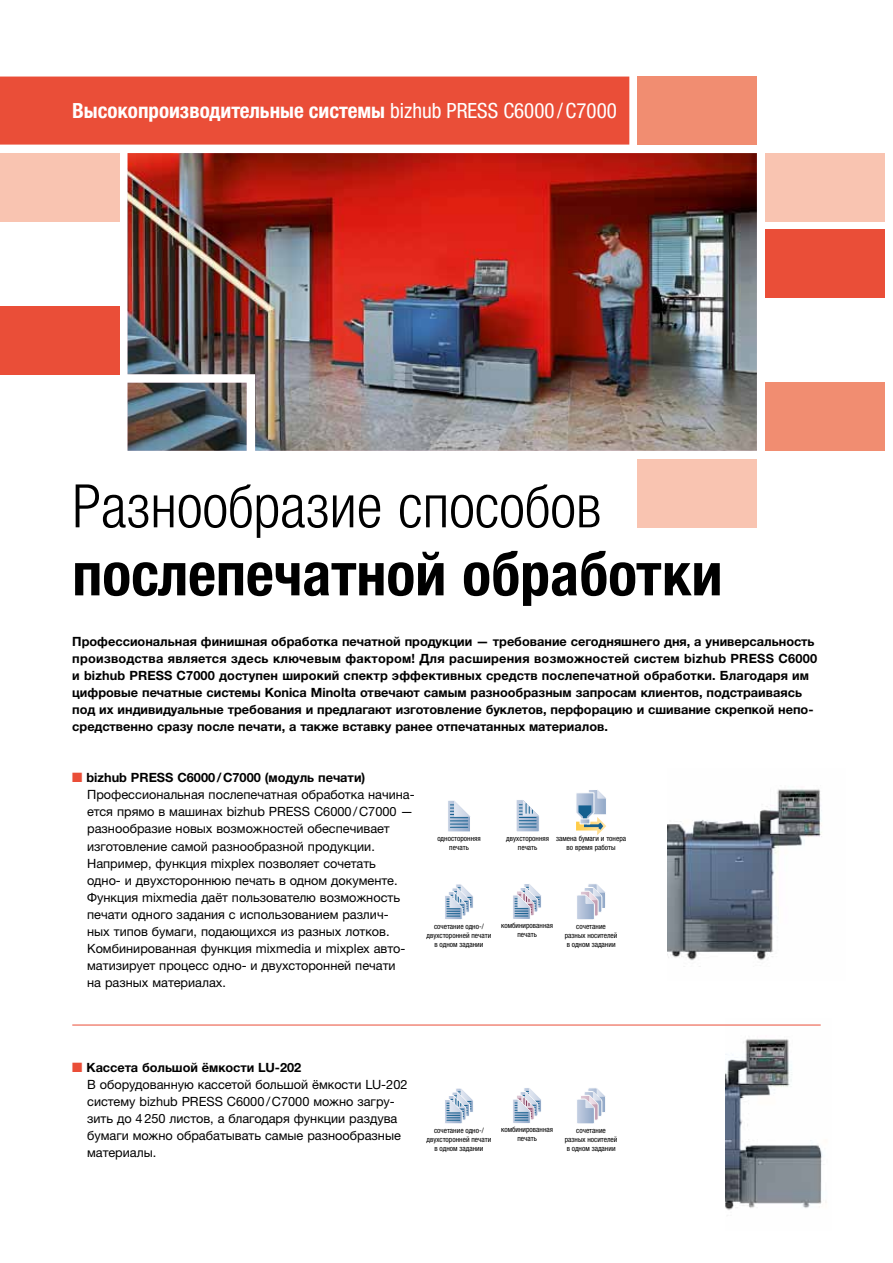
<style>
.page{position:relative;width:893px;height:1263px;background:#fff}
.page>*{position:absolute;margin:0;border:0;box-sizing:border-box;transform-origin:0 0}
.t1{font:700 condensed 60px "Helvetica Neue LTW1 G";color:#000}
.t2{font:300 condensed 60px "Helvetica Neue LTW1 G";color:#000}
.t3{font:700 condensed 21px "Helvetica Neue LTW1 G";color:#fff}
.t4{font:12.75px/17px "Helvetica Neue LTW1 G";color:#000}
.t5{font:700 12.75px/17px "Helvetica Neue LTW1 G";color:#000}
.t6{font:condensed 7.5px/9px "Helvetica Neue LTW1 G";color:#000;text-align:center}
.s1{font-weight:400}
.s2{color:#ea4e38}
.s3{font-weight:700}
</style>
<div class="page">
<div style="left:638px;top:77px;width:119px;height:68px;background:#f18d71"></div>
<div style="left:0;top:153px;width:119px;height:68px;background:#f9c4b1"></div>
<div style="left:0;top:306px;width:119px;height:68px;background:#ea4e38"></div>
<div style="left:765px;top:153px;width:119px;height:68px;background:#f9c4b1"></div>
<div style="left:638px;top:459px;width:119px;height:68px;background:#f9c4b1"></div>
<div style="left:765px;top:230px;width:119px;height:68px;background:#ea4e38"></div>
<div style="left:765px;top:383px;width:119px;height:68px;background:#f18d71"></div>
<img style="left:128px;top:153px;width:629px;height:298px">
<div style="left:0;top:77px;width:629px;height:68px;background:#ea4e38"></div>
<img style="left:668px;top:789px;width:154px;height:178px">
<img style="left:725px;top:1024px;width:102px;height:186px">
<hr style="left:72px;top:1025px;width:749px;height:1px;background:#ea4e38">
<svg style="left:516px;top:800px;width:23px;height:32px"></svg>
<svg style="left:513px;top:1088px;width:28px;height:35px"></svg>
<svg style="left:577px;top:1088px;width:29px;height:36px"></svg>
<svg style="left:445px;top:1088px;width:28px;height:36px"></svg>
<svg style="left:448px;top:800px;width:22px;height:32px"></svg>
<svg style="left:513px;top:884px;width:28px;height:35px"></svg>
<svg style="left:577px;top:884px;width:29px;height:36px"></svg>
<svg style="left:445px;top:884px;width:28px;height:36px"></svg>
<svg style="left:576px;top:790px;width:30px;height:45px"></svg>
<div style="left:580px;top:818px;width:10px;height:6px;border:1px solid #fff"></div>
<h2 class="t3" style="left:72px;top:97px;width:546px">Высокопроизводительные системы <span class="s1">bizhub PRESS C6000 /C7000</span></h2>
<h1 class="t2" style="left:72px;top:471px;width:530px">Разнообразие способов</h1>
<h1 class="t1" style="left:72px;top:538px;width:652px">послепечатной обработки</h1>
<p class="t5" style="left:72px;top:633px;width:746px">Профессиональная финишная обработка печатной продукции — требование сегодняшнего дня, а универсальность производства является здесь ключевым фактором! Для расширения возможностей систем bizhub PRESS C6000 и bizhub PRESS C7000 доступен широкий спектр эффективных средств послепечатной обработки. Благодаря им цифровые печатные системы Konica Minolta отвечают самым разнообразным запросам клиентов, подстраиваясь под их индивидуальные требования и предлагают изготовление буклетов, перфорацию и сшивание скрепкой непо&shy;средственно сразу после печати, а также вставку ранее отпечатанных материалов.</p>
<p class="t4" style="left:87px;top:769px;width:329px;text-indent:-15px"><span class="s2">■</span> <span class="s3">bizhub PRESS C6000/C7000 (модуль печати)<br></span>Профессиональная послепечатная обработка начина&shy;ется прямо в машинах bizhub PRESS C6000/C7000 — разнообразие новых возможностей обеспечивает изготовление самой разнообразной продукции.<br>Например, функция mixplex позволяет сочетать<br>одно- и двухстороннюю печать в одном документе.<br>Функция mixmedia даёт пользователю возможность печати одного задания с использованием различ-<br>ных типов бумаги, подающихся из разных лотков.<br>Комбинированная функция mixmedia и mixplex авто&shy;матизирует процесс одно- и двухсторонней печати<br>на разных материалах.</p>
<p class="t6" style="left:437px;top:833px;width:45px">односторонняя печать</p>
<p class="t6" style="left:556px;top:833px;width:72px">замена бумаги и тонера во время работы</p>
<p class="t6" style="left:506px;top:833px;width:44px">двухсторонняя печать</p>
<p class="t6" style="left:426px;top:921px;width:66px">сочетание одно-/ двухсторонней печати в одном задании</p>
<p class="t6" style="left:501px;top:921px;width:54px">комбинированная печать</p>
<p class="t6" style="left:565px;top:921px;width:54px">сочетание<br>разных носителей в одном задании</p>
<p class="t4" style="left:87px;top:1058px;width:322px;text-indent:-15px"><span class="s2">■</span> <span class="s3">Кассета большой ёмкости LU-202<br></span>В оборудованную кассетой большой ёмкости LU-202 систему bizhub PRESS C6000/С7000 можно загру&shy;зить до 4250 листов, а благодаря функции раздува бумаги можно обрабатывать самые разнообразные материалы.</p>
<p class="t6" style="left:426px;top:1125px;width:66px">сочетание одно-/ двухсторонней печати в одном задании</p>
<p class="t6" style="left:501px;top:1125px;width:54px">комбинированная печать</p>
<p class="t6" style="left:565px;top:1125px;width:54px">сочетание<br>разных носителей в одном задании</p>
</div>
